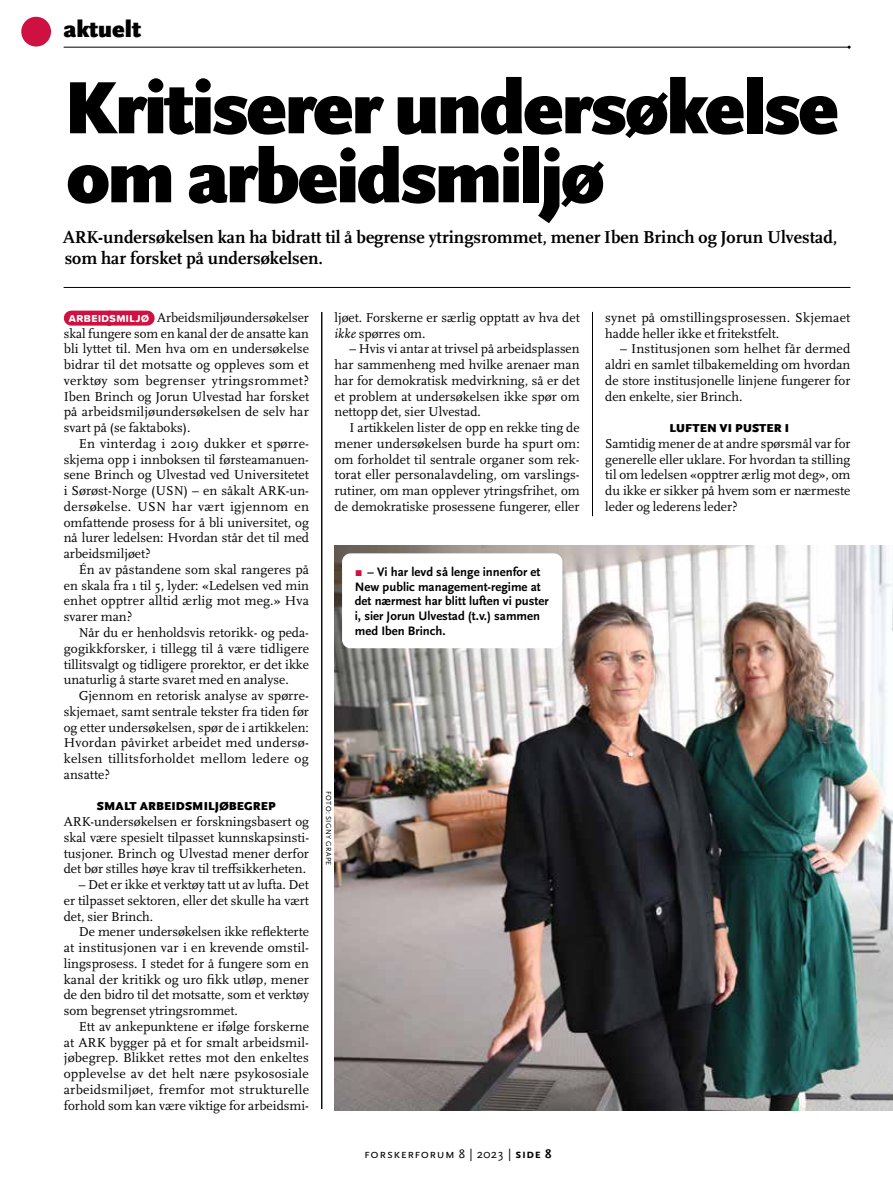
<style>
.page{position:relative;width:893px;height:1191px;background:#fff}
.page>*{position:absolute;margin:0;border:0;box-sizing:border-box;transform-origin:0 0}
.t1{font:900 77.25px/69px "Scala Sans OT";letter-spacing:-.03em;color:#000}
.t2{font:900 24px "Scala Sans OT";color:#000}
.t3{font:700 18px/21px "Scala OT";color:#000}
.t4{font:13.5px/15.8px "Scala OT";color:#000;text-align:justify}
.t5{font:700 12.75px/15px "Scala Sans OT";color:#000}
.t6{font:12.75px "Scala Sans OT";letter-spacing:.04em;color:#000}
.t7{font:900 12px "Scala Sans OT";letter-spacing:.01em;color:#000}
.t8{font:7.5px "Scala Sans OT";letter-spacing:.05em;color:#000}
.s1{font-family:"Proxima Soft Extrabld";font-size:10.5px;color:#fff}
.s2{font-style:italic}
.s3{font-weight:400;color:#ce1141}
.s4{font-weight:700}
</style>
<div class="page">
<svg style="left:71px;top:311px;width:76px;height:15px"></svg>
<hr style="left:321px;top:312px;width:1px;height:797px;background:#000">
<hr style="left:592px;top:312px;width:1px;height:204px;background:#000">
<hr style="left:64px;top:287px;width:786px;height:1px;background:#000">
<img style="left:335px;top:546px;width:558px;height:564px">
<div style="left:342px;top:553px;width:220px;height:95px;background:#fff;border-radius:9px"></div>
<hr style="left:64px;top:47px;width:785px;height:1px;background:#000">
<div style="left:21px;top:17px;width:30px;height:30px;background:#ce1141;border-radius:50%"></div>
<h2 class="t2" style="left:64px;top:16px;width:79px">aktuelt</h2>
<h1 class="t1" style="left:64px;top:75px;width:777px">Kritiserer undersøkelse om arbeidsmiljø</h1>
<h3 class="t3" style="left:63px;top:226px;width:776px">ARK-undersøkelsen kan ha bidratt til å begrense ytringsrommet, mener Iben Brinch og Jorun Ulvestad, som har forsket på undersøkelsen.</h3>
<p class="t4" style="left:64px;top:310px;width:247px;text-indent:5px"><span class="s1">ARBEIDSMILJØ</span> Arbeidsmiljøundersøkelser skal fungere som en kanal der de ansatte kan bli lyttet til. Men hva om en undersøkelse bidrar til det motsatte og oppleves som et verktøy som begrenser ytringsrommet?<br>Iben Brinch og Jorun Ulvestad har forsket på arbeidsmiljøundersøkelsen de selv har svart på (se faktaboks).</p>
<p class="t4" style="left:64px;top:436px;width:247px;text-indent:15px">En vinterdag i 2019 dukker et spørre&shy;skjema opp i innboksen til førsteamanuen&shy;sene Brinch og Ulvestad ved Universitetet i Sørøst-Norge (USN) – en såkalt ARK-un&shy;dersøkelse. USN har vært igjennom en omfattende prosess for å bli universitet, og nå lurer ledelsen: Hvordan står det til med arbeidsmiljøet?</p>
<p class="t4" style="left:64px;top:562px;width:247px;text-indent:15px">Én av påstandene som skal rangeres på en skala fra 1 til 5, lyder: «Ledelsen ved min enhet opptrer alltid ærlig mot meg.» Hva svarer man?</p>
<p class="t4" style="left:64px;top:625px;width:247px;text-indent:15px">Når du er henholdsvis retorikk- og peda&shy;gogikkforsker, i tillegg til å være tidligere tillitsvalgt og tidligere prorektor, er det ikke unaturlig å starte svaret med en analyse.</p>
<p class="t4" style="left:64px;top:688px;width:247px;text-indent:15px">Gjennom en retorisk analyse av spørre&shy;skjemaet, samt sentrale tekster fra tiden før og etter undersøkelsen, spør de i artikkelen:<br>Hvordan påvirket arbeidet med undersø&shy;kelsen tillitsforholdet mellom ledere og ansatte?</p>
<p class="t7" style="left:97px;top:799px;width:180px">SMALT ARBEIDSMILJØBEGREP</p>
<p class="t4" style="left:64px;top:814px;width:247px">ARK-undersøkelsen er forskningsbasert og skal være spesielt tilpasset kunnskapsinsti&shy;tusjoner. Brinch og Ulvestad mener derfor det bør stilles høye krav til treffsikkerheten.</p>
<p class="t4" style="left:64px;top:877px;width:247px;text-indent:15px">– Det er ikke et verktøy tatt ut av lufta. Det er tilpasset sektoren, eller det skulle ha vært det, sier Brinch.</p>
<p class="t4" style="left:64px;top:924px;width:247px;text-indent:15px">De mener undersøkelsen ikke reflekterte at institusjonen var i en krevende omstil&shy;lingsprosess. I stedet for å fungere som en kanal der kritikk og uro fikk utløp, mener de den bidro til det motsatte, som et verktøy som begrenset ytringsrommet.</p>
<p class="t4" style="left:64px;top:1018px;width:247px;text-indent:15px">Ett av ankepunktene er ifølge forskerne at ARK bygger på et for smalt arbeidsmil&shy;jøbegrep. Blikket rettes mot den enkeltes opplevelse av det helt nære psykososiale arbeidsmiljøet, fremfor mot strukturelle forhold som kan være viktige for arbeidsmi-</p>
<p class="t4" style="left:334px;top:310px;width:247px">ljøet. Forskerne er særlig opptatt av hva det <span class="s2">ikke</span> spørres om.</p>
<p class="t4" style="left:334px;top:341px;width:247px;text-indent:15px">– Hvis vi antar at trivsel på arbeidsplassen har sammenheng med hvilke arenaer man har for demokratisk medvirkning, så er det et problem at undersøkelsen ikke spør om nettopp det, sier Ulvestad.</p>
<p class="t4" style="left:334px;top:420px;width:247px;text-indent:15px">I artikkelen lister de opp en rekke ting de mener undersøkelsen burde ha spurt om: om forholdet til sentrale organer som rek&shy;torat eller personalavdeling, om varslings&shy;rutiner, om man opplever ytringsfrihet, om de demokratiske prosessene fungerer, eller</p>
<p class="t5" style="left:355px;top:564px;width:195px"><span class="s3">▪</span> – Vi har levd så lenge innenfor et<br>New public management-regime at det nærmest har blitt luften vi puster i, sier Jorun Ulvestad (t.v.) sammen med Iben Brinch.</p>
<p class="t8" style="left:333px;top:790px;width:76px;rotate:90deg">FOTO: SIGNY GRAPE</p>
<p class="t6" style="left:364px;top:1146px;width:189px">forskerforum 8 | 2023 | <span class="s4">side 8</span></p>
<p class="t4" style="left:605px;top:310px;width:247px">synet på omstillingsprosessen. Skjemaet hadde heller ikke et fritekstfelt.</p>
<p class="t4" style="left:605px;top:341px;width:247px;text-indent:15px">– Institusjonen som helhet får dermed aldri en samlet tilbakemelding om hvordan de store institusjonelle linjene fungerer for den enkelte, sier Brinch.</p>
<p class="t7" style="left:669px;top:421px;width:121px">LUFTEN VI PUSTER I</p>
<p class="t4" style="left:605px;top:436px;width:247px">Samtidig mener de at andre spørsmål var for generelle eller uklare. For hvordan ta stilling til om ledelsen «opptrer ærlig mot deg», om du ikke er sikker på hvem som er nærmeste leder og lederens leder?</p>
</div>
